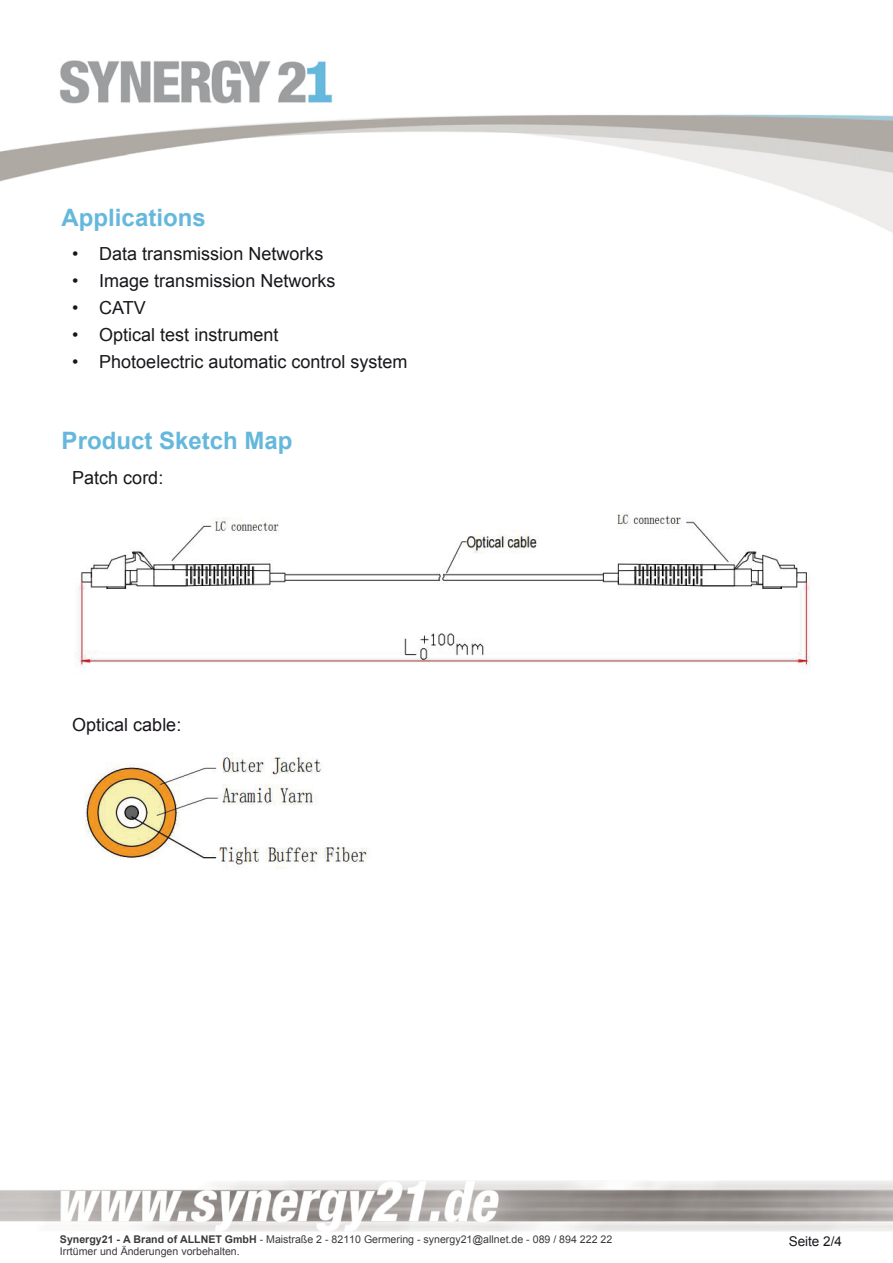
<style>
.page{position:relative;width:893px;height:1263px;background:#fff}
.page>*{position:absolute;margin:0;border:0;box-sizing:border-box;transform-origin:0 0}
.t1{font:700 24px "Arial";color:#65b8dc}
.t2{font:18px "Arial";color:#1a171c}
.t3{font:13.5px "Arial";color:#1a171c}
.t4{font:10.65px/12.8px "Arial";color:#3a3a3a}
.s1{font-weight:700}
</style>
<div class="page">
<img style="left:0;top:60px;width:893px;height:173px">
<img style="left:0;top:1180px;width:893px;height:51px">
<img style="left:76px;top:512px;width:735px;height:156px">
<img style="left:85px;top:752px;width:284px;height:117px">
<p class="t1" style="left:62px;top:201px;width:146px">Applications</p>
<p class="t2" style="left:72px;top:242px;width:253px">• Data transmission Networks</p>
<p class="t2" style="left:72px;top:269px;width:265px">• Image transmission Networks</p>
<p class="t2" style="left:72px;top:296px;width:75px">• CATV</p>
<p class="t2" style="left:72px;top:323px;width:208px">• Optical test instrument</p>
<p class="t2" style="left:72px;top:350px;width:337px">• Photoelectric automatic control system</p>
<p class="t1" style="left:62px;top:425px;width:232px">Product Sketch Map</p>
<p class="t2" style="left:72px;top:466px;width:93px">Patch cord:</p>
<p class="t2" style="left:72px;top:713px;width:111px">Optical cable:</p>
<p class="t4" style="left:60px;top:1232px;width:554px"><span class="s1">Synergy21 - A Brand of ALLNET GmbH</span> - Maistraße 2 - 82110 Germering - synergy21@allnet.de - 089 / 894 222 22<br>Irrtümer und Änderungen vorbehalten.</p>
<p class="t3" style="left:789px;top:1232px;width:55px">Seite 2/4</p>
</div>
